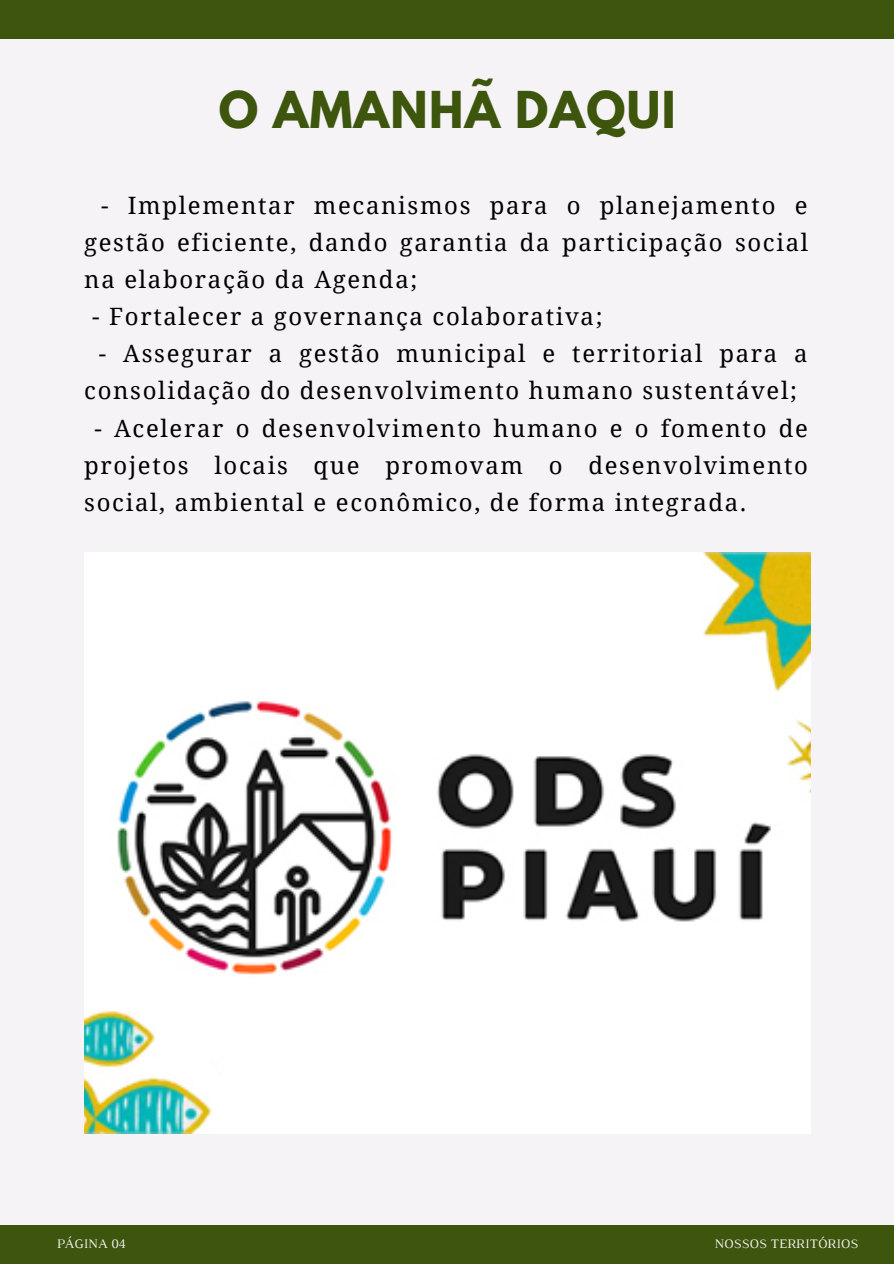
<style>
.page{position:relative;width:894px;height:1264px;background:#fff}
.page>*{position:absolute;margin:0;border:0;box-sizing:border-box;transform-origin:0 0}
.t1{font:700 45px "League Spartan";letter-spacing:.03em;color:#3d550c}
.t2{font:23.85px/37.2px "Noto Serif";letter-spacing:.07em;color:#000;text-align:justify}
.t3{font:13.2px "Luthier";color:#f5f3f5}
</style>
<div class="page">
<div style="left:0;top:0;width:893px;height:1263px;background:#f5f3f5"></div>
<div style="left:0;top:1224px;width:893px;height:39px;background:#3d550c"></div>
<div style="left:0;top:0;width:893px;height:39px;background:#3d550c"></div>
<img style="left:84px;top:552px;width:725px;height:581px">
<p class="t1" style="left:219px;top:87px;width:458px">O AMANHÃ DAQUI</p>
<p class="t2" style="left:84px;top:186px;width:725px;text-indent:17px">- Implementar mecanismos para o planejamento e gestão eficiente, dando garantia da participação social na elaboração da Agenda;</p>
<p class="t2" style="left:92px;top:297px;width:512px">- Fortalecer a governança colaborativa;</p>
<p class="t2" style="left:84px;top:334px;width:724px;text-indent:15px">- Assegurar a gestão municipal e territorial para a consolidação do desenvolvimento humano sustentável;</p>
<p class="t2" style="left:84px;top:409px;width:725px;text-indent:10px">- Acelerar o desenvolvimento humano e o fomento de projetos locais que promovam o desenvolvimento social, ambiental e econômico, de forma integrada.</p>
<p class="t3" style="left:57px;top:1239px;width:71px">PÁGINA 04</p>
<p class="t3" style="left:714px;top:1238px;width:145px">NOSSOS TERRITÓRIOS</p>
</div>
